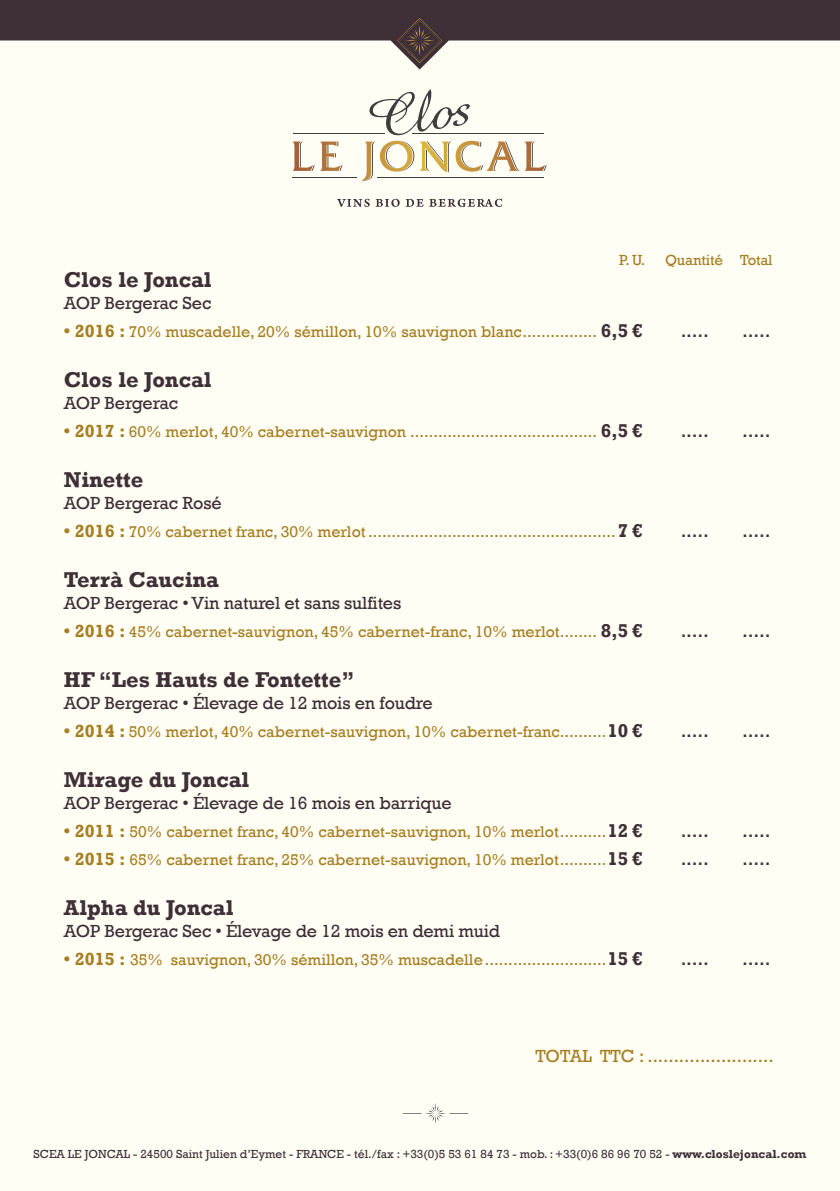
<style>
.page{position:relative;width:840px;height:1191px;background:#fff}
.page>*{position:absolute;margin:0;border:0;box-sizing:border-box;transform-origin:0 0}
.t1{font:700 22px "Rockwell";color:#3f2f37}
.t2{font:20px "Rockwell";color:#3f2f37}
.t3{font:18px "Rockwell";letter-spacing:-.01em;color:#3f2f37}
.t4{font:18px "Rockwell";color:#a77e22}
.t5{font:16px "Rockwell";color:#a77e22}
.t6{font:15px "Rockwell";letter-spacing:-.01em;color:#a77e22}
.t7{font:12px "Rockwell";color:#3f2f37}
.s1{font-weight:700;font-size:18px}
.s2{font-weight:700;font-size:19px;color:#3f2f37}
.s3{font-weight:700}
</style>
<div class="page">
<div style="left:0;top:0;width:839px;height:1191px;background:#fffef4"></div>
<svg style="left:0;top:0;width:839px;height:70px;fill:#3f2f37"></svg>
<svg style="left:397px;top:18px;width:45px;height:45px"></svg>
<svg style="left:337px;top:199px;width:165px;height:8px"></svg>
<svg style="left:292px;top:89px;width:254px;height:92px"></svg>
<svg style="left:403px;top:1103px;width:65px;height:21px"></svg>
<p class="t6" style="left:618px;top:251px;width:28px">P. U.</p>
<p class="t6" style="left:664px;top:251px;width:109px">Quantité Total</p>
<p class="t1" style="left:64px;top:266px;width:149px">Clos le Joncal</p>
<p class="t3" style="left:64px;top:292px;width:149px">AOP Bergerac Sec</p>
<p class="t5" style="left:64px;top:322px;width:580px"><span class="s1">• 2016 :</span> 70% muscadelle, 20% sémillon, 10% sauvignon blanc................ <span class="s2">6,5 €</span></p>
<p class="t2" style="left:680px;top:318px;width:30px">.....</p>
<p class="t2" style="left:741px;top:318px;width:30px">.....</p>
<p class="t1" style="left:64px;top:366px;width:149px">Clos le Joncal</p>
<p class="t3" style="left:64px;top:392px;width:116px">AOP Bergerac</p>
<p class="t5" style="left:64px;top:422px;width:580px"><span class="s1">• 2017 :</span> 60% merlot, 40% cabernet-sauvignon ........................................ <span class="s2">6,5 €</span></p>
<p class="t2" style="left:680px;top:418px;width:30px">.....</p>
<p class="t2" style="left:741px;top:418px;width:30px">.....</p>
<p class="t1" style="left:64px;top:466px;width:81px">Ninette</p>
<p class="t3" style="left:64px;top:492px;width:159px">AOP Bergerac Rosé</p>
<p class="t5" style="left:64px;top:522px;width:580px"><span class="s1">• 2016 :</span> 70% cabernet franc, 30% merlot.....................................................<span class="s2">7 €</span></p>
<p class="t2" style="left:680px;top:518px;width:30px">.....</p>
<p class="t2" style="left:741px;top:518px;width:30px">.....</p>
<p class="t1" style="left:64px;top:566px;width:156px">Terrà Caucina</p>
<p class="t3" style="left:64px;top:592px;width:338px">AOP Bergerac • Vin naturel et sans sulfites</p>
<p class="t5" style="left:64px;top:622px;width:580px"><span class="s1">• 2016 :</span> 45% cabernet-sauvignon, 45% cabernet-franc, 10% merlot........ <span class="s2">8,5 €</span></p>
<p class="t2" style="left:680px;top:618px;width:30px">.....</p>
<p class="t2" style="left:741px;top:618px;width:30px">.....</p>
<p class="t1" style="left:64px;top:666px;width:292px">HF “Les Hauts de Fontette”</p>
<p class="t3" style="left:64px;top:692px;width:370px">AOP Bergerac • Élevage de 12 mois en foudre</p>
<p class="t5" style="left:64px;top:722px;width:580px"><span class="s1">• 2014 :</span> 50% merlot, 40% cabernet-sauvignon, 10% cabernet-franc..........<span class="s2">10 €</span></p>
<p class="t2" style="left:680px;top:718px;width:30px">.....</p>
<p class="t2" style="left:741px;top:718px;width:30px">.....</p>
<p class="t1" style="left:64px;top:766px;width:187px">Mirage du Joncal</p>
<p class="t3" style="left:64px;top:792px;width:389px">AOP Bergerac • Élevage de 16 mois en barrique</p>
<p class="t5" style="left:64px;top:822px;width:580px"><span class="s1">• 2011 :</span> 50% cabernet franc, 40% cabernet-sauvignon, 10% merlot..........<span class="s2">12 €</span></p>
<p class="t2" style="left:680px;top:818px;width:30px">.....</p>
<p class="t2" style="left:741px;top:818px;width:30px">.....</p>
<p class="t5" style="left:64px;top:850px;width:580px"><span class="s1">• 2015 :</span> 65% cabernet franc, 25% cabernet-sauvignon, 10% merlot..........<span class="s2">15 €</span></p>
<p class="t2" style="left:680px;top:846px;width:30px">.....</p>
<p class="t2" style="left:741px;top:846px;width:30px">.....</p>
<p class="t1" style="left:64px;top:894px;width:171px">Alpha du Joncal</p>
<p class="t3" style="left:64px;top:920px;width:437px">AOP Bergerac Sec • Élevage de 12 mois en demi muid</p>
<p class="t5" style="left:64px;top:950px;width:580px"><span class="s1">• 2015 :</span> 35% sauvignon, 30% sémillon, 35% muscadelle..........................<span class="s2">15 €</span></p>
<p class="t2" style="left:680px;top:946px;width:30px">.....</p>
<p class="t2" style="left:741px;top:946px;width:30px">.....</p>
<p class="t4" style="left:535px;top:1045px;width:239px">TOTAL TTC : ........................</p>
<p class="t7" style="left:34px;top:1146px;width:774px">SCEA LE JONCAL - 24500 Saint Julien d’Eymet - FRANCE - tél./fax : +33(0)5 53 61 84 73 - mob. : +33(0)6 86 96 70 52 - <span class="s3">www.closlejoncal.com</span></p>
</div>
